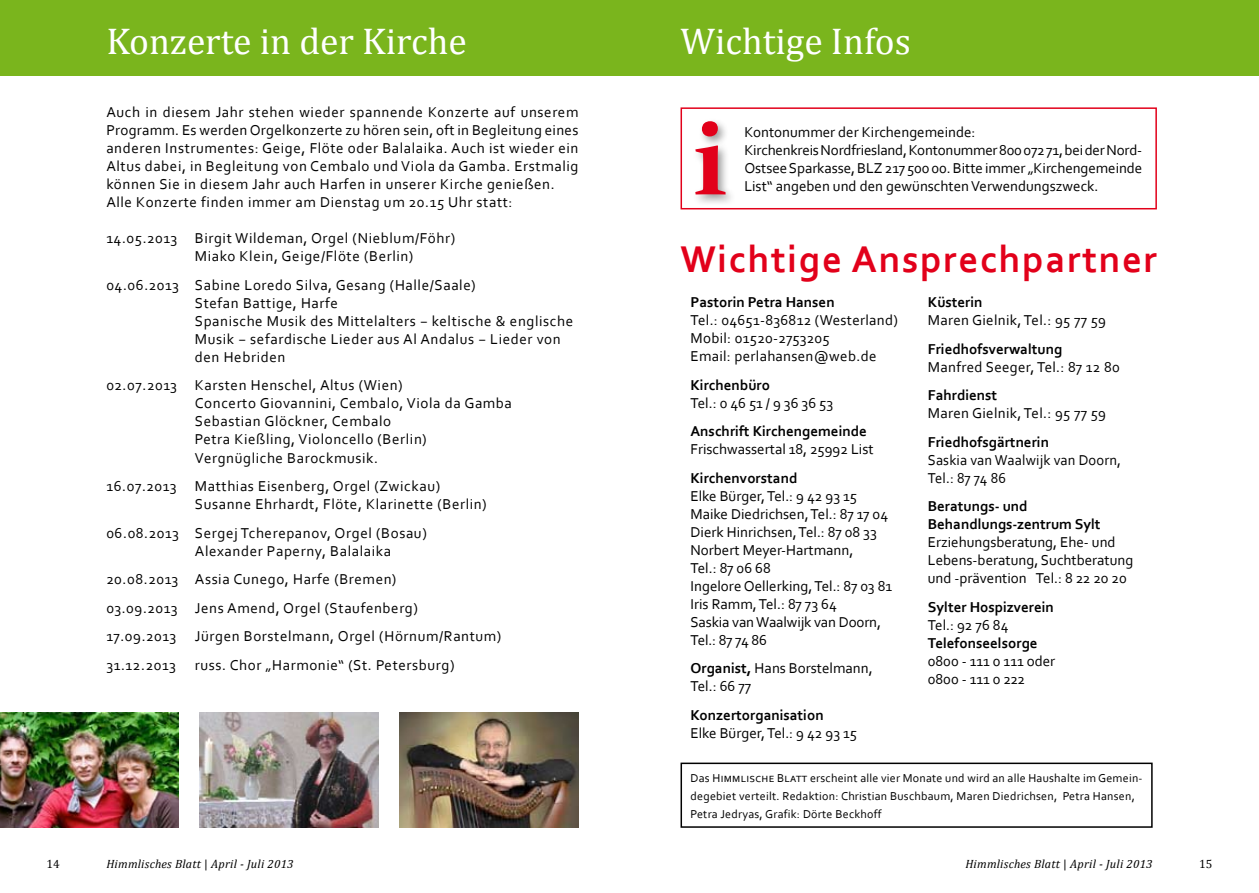
<style>
.page{position:relative;width:1259px;height:893px;background:#fff}
.page>*{position:absolute;margin:0;border:0;box-sizing:border-box;transform-origin:0 0}
.t1{font:700 104.4px "Constantia";color:#e2001a}
.t2{font:700 39px "Corbel";letter-spacing:.04em;color:#e2001a}
.t3{font:37.5px "Cambria";color:#fff}
.t4{font:15px/18px "Corbel";letter-spacing:.04em;color:#000}
.t5{font:15px/18px "Corbel";color:#000}
.t6{font:700 15px/18px "Corbel";color:#000}
.t7{font:15px/18px "Corbel";letter-spacing:-.005em;color:#000}
.t8{font:15px/18px "Corbel";letter-spacing:.02em;color:#000}
.t9{font:15px/18px "Corbel";letter-spacing:.01em;color:#000}
.t10{font:12px/18px "Corbel";letter-spacing:.02em;color:#000}
.t11{font:italic 12px "Cambria";letter-spacing:.02em;color:#000}
.t12{font:12px "Cambria";color:#000}
.s1{font-weight:700}
.s2{font-style:normal}
</style>
<div class="page">
<div style="left:680px;top:763px;width:472px;height:65px;border:2px solid #000"></div>
<div style="left:680px;top:107px;width:477px;height:102px;border:2px solid #e2001a"></div>
<div style="left:0;top:0;width:1259px;height:76px;background:#7ab51d"></div>
<img style="left:0;top:712px;width:179px;height:115px">
<img style="left:200px;top:712px;width:178px;height:115px">
<img style="left:400px;top:712px;width:178px;height:115px">
<h3 class="t3" style="left:106px;top:19px;width:362px">Konzerte in der Kirche</h3>
<h3 class="t3" style="left:680px;top:19px;width:232px">Wichtige Infos</h3>
<p class="t4" style="left:106px;top:103px;width:474px">Auch in diesem Jahr stehen wieder spannende Konzerte auf unserem Programm. Es werden Orgelkonzerte zu hören sein, oft in Begleitung eines anderen Instrumentes: Geige, Flöte oder Balalaika. Auch ist wieder ein Altus dabei, in Begleitung von Cembalo und Viola da Gamba. Erstmalig können Sie in diesem Jahr auch Harfen in unserer Kirche genießen.<br>Alle Konzerte finden immer am Dienstag um 20.15 Uhr statt:</p>
<p class="t4" style="left:195px;top:229px;width:262px;text-indent:-88px">14.05.2013 Birgit Wildeman, Orgel (Nieblum/Föhr)<br>Miako Klein, Geige/Flöte (Berlin)</p>
<p class="t4" style="left:195px;top:276px;width:380px;text-indent:-88px">04.06.2013 Sabine Loredo Silva, Gesang (Halle/Saale)<br>Stefan Battige, Harfe<br>Spanische Musik des Mittelalters − keltische &amp; englische Musik − sefardische Lieder aus Al Andalus − Lieder von den Hebriden</p>
<p class="t4" style="left:195px;top:376px;width:319px;text-indent:-89px">02.07.2013 Karsten Henschel, Altus (Wien)<br>Concerto Giovannini, Cembalo, Viola da Gamba Sebastian Glöckner, Cembalo<br>Petra Kießling, Violoncello (Berlin)<br>Vergnügliche Barockmusik.</p>
<p class="t4" style="left:195px;top:477px;width:293px;text-indent:-89px">16.07.2013 Matthias Eisenberg, Orgel (Zwickau)<br>Susanne Ehrhardt, Flöte, Klarinette (Berlin)</p>
<p class="t4" style="left:195px;top:523px;width:233px;text-indent:-89px">06.08.2013 Sergej Tcherepanov, Orgel (Bosau)<br>Alexander Paperny, Balalaika</p>
<p class="t4" style="left:106px;top:564px;width:396px;line-height:28.5px">20.08.2013 Assia Cunego, Harfe (Bremen)<br>03.09.2013 Jens Amend, Orgel (Staufenberg)<br>17.09.2013 Jürgen Borstelmann, Orgel (Hörnum/Rantum)<br>31.12.2013</p>
<p class="t4" style="left:195px;top:655px;width:261px">russ. Chor „Harmonie“ (St. Petersburg)</p>
<h1 class="t1" style="left:693px;top:87px;width:36px">i</h1>
<p class="t7" style="left:744px;top:123px;width:399px">Kontonummer der Kirchengemeinde:<br>Kirchenkreis Nordfriesland, Kontonummer 800 072 71, bei der Nord-Ostsee Sparkasse, BLZ 217 500 00. Bitte immer „Kirchengemeinde List“ angeben und den gewünschten Verwendungszweck.</p>
<h2 class="t2" style="left:680px;top:234px;width:478px">Wichtige Ansprechpartner</h2>
<p class="t6" style="left:690px;top:293px;width:146px">Pastorin Petra Hansen</p>
<p class="t8" style="left:690px;top:311px;width:209px">Tel.: 04651-836812 (Westerland)<br>Mobil: 01520-2753205<br>Email: perlahansen@web.de</p>
<p class="t6" style="left:690px;top:376px;width:81px">Kirchenbüro</p>
<p class="t5" style="left:690px;top:394px;width:144px">Tel.: 0 46 51 / 9 36 36 53</p>
<p class="t6" style="left:690px;top:422px;width:178px">Anschrift Kirchengemeinde</p>
<p class="t5" style="left:690px;top:440px;width:185px">Frischwassertal 18, 25992 List</p>
<p class="t6" style="left:690px;top:469px;width:108px">Kirchenvorstand</p>
<p class="t5" style="left:690px;top:487px;width:203px">Elke Bürger, Tel.: 9 42 93 15<br>Maike Diedrichsen, Tel.: 87 17 04<br>Dierk Hinrichsen, Tel.: 87 08 33<br>Norbert Meyer-Hartmann,<br>Tel.: 87 06 68<br>Ingelore Oellerking, Tel.: 87 03 81<br>Iris Ramm, Tel.: 87 73 64<br>Saskia van Waalwijk van Doorn,<br>Tel.: 87 74 86</p>
<p class="t5" style="left:690px;top:659px;width:184px"><span class="s1">Organist,</span> Hans Borstelmann,<br>Tel.: 66 77</p>
<p class="t6" style="left:690px;top:706px;width:135px">Konzertorganisation</p>
<p class="t5" style="left:690px;top:724px;width:168px">Elke Bürger, Tel.: 9 42 93 15</p>
<p class="t6" style="left:928px;top:293px;width:56px">Küsterin</p>
<p class="t8" style="left:928px;top:311px;width:180px">Maren Gielnik, Tel.: 95 77 59</p>
<p class="t6" style="left:928px;top:340px;width:136px">Friedhofsverwaltung</p>
<p class="t8" style="left:928px;top:358px;width:194px">Manfred Seeger, Tel.: 87 12 80</p>
<p class="t6" style="left:928px;top:386px;width:71px">Fahrdienst</p>
<p class="t8" style="left:928px;top:404px;width:180px">Maren Gielnik, Tel.: 95 77 59</p>
<p class="t6" style="left:928px;top:433px;width:123px">Friedhofsgärtnerin</p>
<p class="t9" style="left:928px;top:451px;width:195px">Saskia van Waalwijk van Doorn,<br>Tel.: 87 74 86</p>
<p class="t6" style="left:928px;top:497px;width:174px">Beratungs- und<br>Behandlungs-zentrum Sylt</p>
<p class="t5" style="left:928px;top:533px;width:207px">Erziehungsberatung, Ehe- und<br>Lebens-beratung, Suchtberatung und -prävention Tel.: 8 22 20 20</p>
<p class="t6" style="left:928px;top:598px;width:128px">Sylter Hospizverein</p>
<p class="t4" style="left:928px;top:616px;width:82px">Tel.: 92 76 84</p>
<p class="t6" style="left:928px;top:634px;width:111px">Telefonseelsorge</p>
<p class="t5" style="left:928px;top:652px;width:129px">0800 - 111 0 111 oder<br>0800 - 111 0 222</p>
<p class="t10" style="left:690px;top:768px;width:453px">Das Himmlische Blatt erscheint alle vier Monate und wird an alle Haushalte im Gemein&shy;degebiet verteilt. Redaktion: Christian Buschbaum, Maren Diedrichsen, Petra Hansen,<br>Petra Jedryas, Grafik: Dörte Beckhoff</p>
<p class="t12" style="left:46px;top:857px;width:15px">14</p>
<p class="t11" style="left:106px;top:856px;width:189px">Himmlisches Blatt <span class="s2">|</span> April - Juli 2013</p>
<p class="t11" style="left:965px;top:856px;width:189px">Himmlisches Blatt <span class="s2">|</span> April - Juli 2013</p>
<p class="t12" style="left:1199px;top:857px;width:15px">15</p>
</div>
